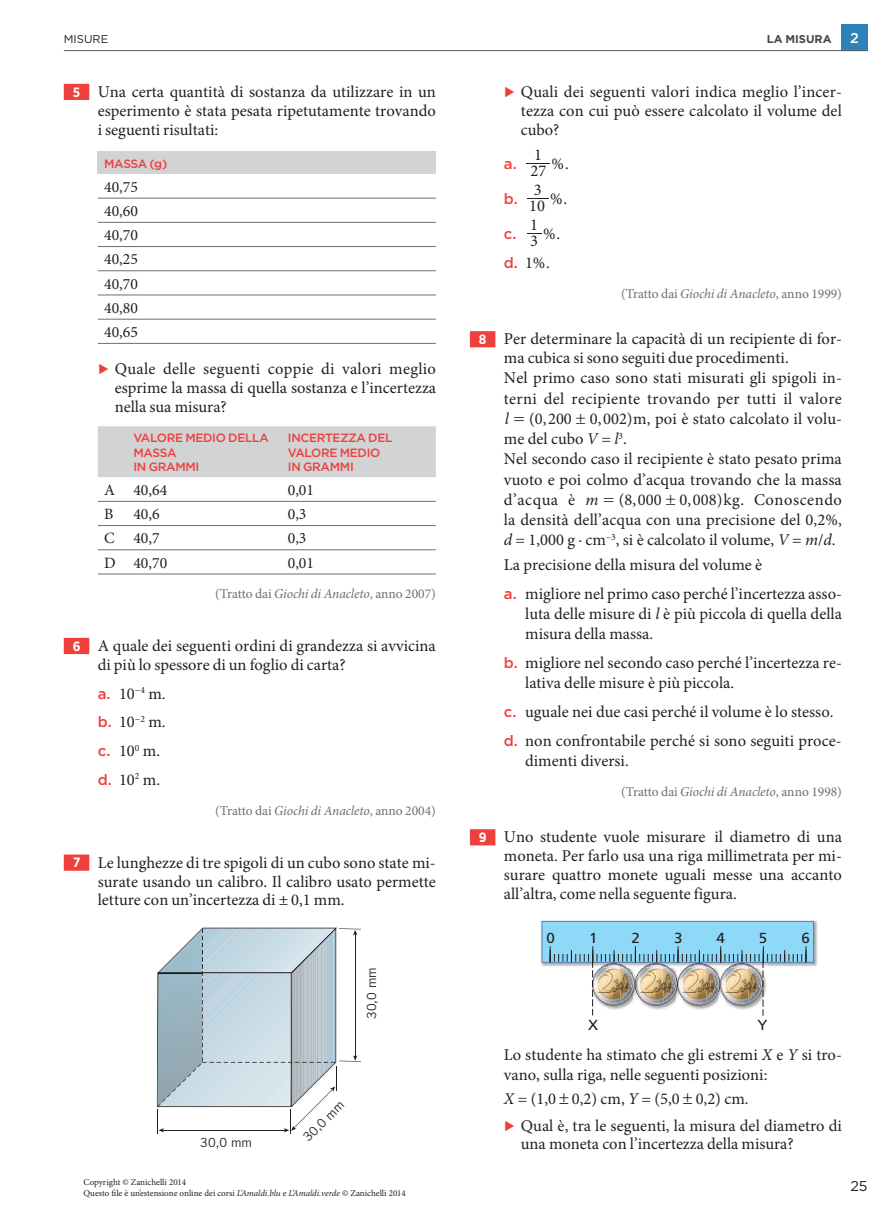
<style>
.page{position:relative;width:893px;height:1212px;background:#fff}
.page>*{position:absolute;margin:0;border:0;box-sizing:border-box;transform-origin:0 0}
.t1{font:16.5px/18.8px "Minion Pro";color:#231f20}
.t2{font:16.5px "MM Binary";color:#231f20}
.t3{font:15.75px/24.2px "Minion Pro";color:#231f20;text-align:justify}
.t4{font:500 15px "Gotham";color:#ef403d}
.t5{font:14.55px "Frutiger";color:#231f20;scale:1.04 1}
.t6{font:14.25px "Gotham";color:#231f20}
.t7{font:500 14.25px "Gotham";color:#fff}
.t8{font:13.5px "Minion Pro";color:#6d6e70}
.t9{font:12.6px "Trade Gothic";color:#231f20}
.t10{font:500 12px/14.2px "Gotham";letter-spacing:-.025em;color:#ef403d}
.t11{font:700 11.25px "Gotham";color:#464647}
.t12{font:11.25px "Gotham";color:#231f20}
.t13{font:9px/10.8px "Minion Pro";color:#231f20}
.s1{font-family:"Gotham Narrow";font-weight:700;font-size:13.5px;color:#fff}
.s2{font-style:italic}
.s3{font-family:"Gotham";font-weight:500;font-size:15px;color:#ef403d}
.s4{font-family:"Minion Pro";font-weight:400;font-size:16.5px;color:#231f20}
.s5{font-family:"MM Times Roman"}
.s6{font-family:"MM Binary"}
</style>
<div class="page">
<div style="left:841px;top:24px;width:26px;height:26px;background:#2d83b7"></div>
<hr style="left:64px;top:50px;width:803px;height:1px;background:#58595b">
<div style="left:64px;top:84px;width:25px;height:16px;background:#ef403d"></div>
<div style="left:64px;top:638px;width:25px;height:16px;background:#ef403d"></div>
<div style="left:64px;top:854px;width:25px;height:17px;background:#ef403d"></div>
<div style="left:98px;top:152px;width:338px;height:22px;background:#d1d3d4"></div>
<hr style="left:98px;top:198px;width:338px;height:1px;background:#6d6e70">
<hr style="left:98px;top:222px;width:338px;height:1px;background:#6d6e70">
<hr style="left:98px;top:246px;width:338px;height:1px;background:#6d6e70">
<hr style="left:98px;top:270px;width:338px;height:1px;background:#6d6e70">
<hr style="left:98px;top:295px;width:338px;height:1px;background:#6d6e70">
<hr style="left:98px;top:319px;width:338px;height:1px;background:#6d6e70">
<hr style="left:98px;top:343px;width:338px;height:1px;background:#6d6e70">
<div style="left:98px;top:426px;width:338px;height:51px;background:#d1d3d4"></div>
<hr style="left:98px;top:501px;width:338px;height:1px;background:#6d6e70">
<hr style="left:98px;top:525px;width:338px;height:1px;background:#6d6e70">
<hr style="left:98px;top:549px;width:338px;height:1px;background:#6d6e70">
<hr style="left:98px;top:574px;width:338px;height:1px;background:#6d6e70">
<svg style="left:157px;top:928px;width:204px;height:205px"></svg>
<div style="left:470px;top:331px;width:25px;height:16px;background:#ef403d"></div>
<div style="left:470px;top:829px;width:25px;height:16px;background:#ef403d"></div>
<svg style="left:527px;top:163px;width:23px;height:1px"></svg>
<svg style="left:527px;top:198px;width:22px;height:1px"></svg>
<svg style="left:527px;top:233px;width:14px;height:1px"></svg>
<img style="left:541px;top:920px;width:277px;height:47px">
<div style="left:542px;top:921px;width:271px;height:41px;background:#8ed8f8"></div>
<div style="left:541px;top:921px;width:273px;height:42px;border:1px solid #5a81b0"></div>
<svg style="left:550px;top:946px;width:257px;height:70px"></svg>
<p class="t12" style="left:64px;top:34px;width:46px">MISURE</p>
<p class="t11" style="left:767px;top:34px;width:66px">LA MISURA</p>
<p class="t7" style="left:850px;top:32px;width:10px">2</p>
<p class="t1" style="left:98px;top:84px;width:340px;text-align:justify;text-indent:-25px"><span class="s1">5</span> Una certa quantità di sostanza da utilizzare in un esperimento è stata pesata ripetutamente trovando i seguenti risultati:</p>
<p class="t10" style="left:104px;top:157px;width:65px">MASSA (g)</p>
<p class="t3" style="left:104px;top:176px;width:35px">40,75<br>40,60<br>40,70<br>40,25<br>40,70<br>40,80<br>40,65</p>
<p class="t1" style="left:115px;top:361px;width:323px;text-align:justify">Quale delle seguenti coppie di valori meglio esprime la massa di quella sostanza e l’incertezza nella sua misura?</p>
<p class="t10" style="left:133px;top:432px;width:137px">VALORE MEDIO DELLA<br>MASSA<br>IN GRAMMI</p>
<p class="t10" style="left:288px;top:432px;width:106px">INCERTEZZA DEL<br>VALORE MEDIO<br>IN GRAMMI</p>
<p class="t3" style="left:104px;top:479px;width:65px">A 40,64</p>
<p class="t3" style="left:288px;top:479px;width:28px">0,01</p>
<p class="t3" style="left:104px;top:503px;width:11px">B</p>
<p class="t3" style="left:133px;top:503px;width:28px">40,6</p>
<p class="t3" style="left:288px;top:503px;width:20px">0,3</p>
<p class="t3" style="left:104px;top:528px;width:57px">C 40,7</p>
<p class="t3" style="left:288px;top:528px;width:20px">0,3</p>
<p class="t3" style="left:104px;top:552px;width:65px">D 40,70</p>
<p class="t3" style="left:288px;top:552px;width:28px">0,01</p>
<p class="t8" style="left:215px;top:589px;width:222px">(Tratto dai <span class="s2">Giochi di Anacleto</span>, anno 2007)</p>
<p class="t1" style="left:98px;top:638px;width:340px;text-indent:-25px"><span class="s1">6</span> A quale dei seguenti ordini di grandezza si avvicina di più lo spessore di un foglio di carta?</p>
<p class="t1" style="left:98px;top:680px;width:69px;line-height:28.8px"><span class="s3">a.</span> 10<sup>−4</sup> m. <span class="s3">b.</span> 10<sup>−2</sup> m. <span class="s3">c.</span> 10<sup>0</sup> m. <span class="s3">d.</span> 10<sup>2</sup> m.</p>
<p class="t8" style="left:215px;top:805px;width:222px">(Tratto dai <span class="s2">Giochi di Anacleto</span>, anno 2004)</p>
<p class="t1" style="left:98px;top:854px;width:340px;text-align:justify;text-indent:-25px"><span class="s1">7</span> Le lunghezze di tre spigoli di un cubo sono state mi&shy;surate usando un calibro. Il calibro usato permette letture con un’incertezza di ± 0,1 mm.</p>
<p class="t9" style="left:200px;top:1138px;width:53px">30,0 mm</p>
<p class="t9" style="left:367px;top:1019px;width:53px;rotate:-90deg">30,0 mm</p>
<p class="t9" style="left:302px;top:1136px;width:53px;rotate:-45deg">30,0 mm</p>
<p class="t13" style="left:84px;top:1177px;width:324px">Copyright © Zanichelli 2014<br>Questo file è un’estensione online dei corsi <span class="s2">L’Amaldi.blu</span> e <span class="s2">L’Amaldi.verde</span> © Zanichelli 2014</p>
<p class="t1" style="left:521px;top:84px;width:322px;text-align:justify">Quali dei seguenti valori indica meglio l’incer&shy;tezza con cui può essere calcolato il volume del cubo?</p>
<p class="t1" style="left:530px;top:163px;width:17px">27</p>
<p class="t1" style="left:534px;top:146px;width:9px">1</p>
<p class="t4" style="left:504px;top:157px;width:66px">a. <span class="s4">%.</span></p>
<p class="t1" style="left:529px;top:198px;width:17px">10</p>
<p class="t1" style="left:534px;top:182px;width:9px">3</p>
<p class="t4" style="left:504px;top:192px;width:65px">b. <span class="s4">%.</span></p>
<p class="t4" style="left:504px;top:227px;width:53px">c. <span class="s4">%</span></p>
<p class="t1" style="left:530px;top:220px;width:32px;line-height:12.6px">1<br>3 .</p>
<p class="t4" style="left:504px;top:256px;width:48px">d. <span class="s4">1 .</span></p>
<p class="t1" style="left:533px;top:255px;width:14px">%</p>
<p class="t8" style="left:621px;top:288px;width:222px">(Tratto dai <span class="s2">Giochi di Anacleto</span>, anno 1999)</p>
<p class="t1" style="left:504px;top:331px;width:340px;text-indent:-25px"><span class="s1">8</span> Per determinare la capacità di un recipiente di for&shy;ma cubica si sono seguiti due procedimenti.</p>
<p class="t1" style="left:504px;top:369px;width:340px;line-height:20.2px;text-align:justify">Nel primo caso sono stati misurati gli spigoli in&shy;terni del recipiente trovando per tutti il valore <span class="s2">l</span><span class="s5">=</span>( ,</p>
<p class="t1" style="left:535px;top:411px;width:309px">0 200 0 002)m, poi è stato calcolato il volu-</p>
<p class="t2" style="left:575px;top:411px;width:13px">!</p>
<p class="t1" style="left:504px;top:430px;width:340px;line-height:20.2px">me del cubo <span class="s2">V</span> = <span class="s2">l</span><sup>3</sup>.<br>Nel secondo caso il recipiente è stato pesato prima vuoto e poi colmo d’acqua trovando che la massa d’acqua è <span class="s2">m</span> <span class="s5">=</span> (8 000 <span class="s6">!</span> 0 00 kg. Conoscendo</p>
<p class="t1" style="left:598px;top:411px;width:5px">,</p>
<p class="t1" style="left:687px;top:492px;width:5px">,</p>
<p class="t1" style="left:709px;top:492px;width:15px">8)</p>
<p class="t1" style="left:504px;top:491px;width:340px;line-height:20.2px;text-indent:129px">,<br>la densità dell’acqua con una precisione del 0,2%, <span class="s2">d</span> = 1,000 g · cm<sup>–3</sup>, si è calcolato il volume, <span class="s2">V</span> = <span class="s2">m</span>/<span class="s2">d</span>.</p>
<p class="t1" style="left:504px;top:552px;width:340px;line-height:28.8px">La precisione della misura del volume è<br><span class="s3">a.</span> migliore nel primo caso perché l’incertezza asso-</p>
<p class="t1" style="left:525px;top:605px;width:318px;line-height:20.2px">luta delle misure di <span class="s2">l</span> è più piccola di quella della misura della massa.</p>
<p class="t1" style="left:525px;top:654px;width:318px;line-height:20.2px;text-indent:-21px"><span class="s3">b.</span> migliore nel secondo caso perché l’incertezza re&shy;lativa delle misure è più piccola.</p>
<p class="t1" style="left:504px;top:699px;width:339px;line-height:28.8px"><span class="s3">c.</span> uguale nei due casi perché il volume è lo stesso. <span class="s3">d.</span> non confrontabile perché si sono seguiti proce-</p>
<p class="t1" style="left:525px;top:753px;width:105px">dimenti diversi.</p>
<p class="t8" style="left:621px;top:786px;width:222px">(Tratto dai <span class="s2">Giochi di Anacleto</span>, anno 1998)</p>
<p class="t1" style="left:504px;top:829px;width:340px;text-align:justify;text-indent:-25px"><span class="s1">9</span> Uno studente vuole misurare il diametro di una moneta. Per farlo usa una riga millimetrata per mi&shy;surare quattro monete uguali messe una accanto all’altra, come nella seguente figura.</p>
<p class="t5" style="left:589px;top:932px;width:10px">1</p>
<p class="t5" style="left:547px;top:932px;width:10px">0</p>
<p class="t5" style="left:631px;top:932px;width:10px">2</p>
<p class="t5" style="left:674px;top:932px;width:10px">3</p>
<p class="t5" style="left:716px;top:932px;width:10px">4</p>
<p class="t5" style="left:759px;top:932px;width:10px">5</p>
<p class="t5" style="left:801px;top:932px;width:10px">6</p>
<p class="t5" style="left:588px;top:1019px;width:11px">X</p>
<p class="t5" style="left:757px;top:1019px;width:11px">Y</p>
<p class="t1" style="left:504px;top:1045px;width:340px;line-height:20.2px">Lo studente ha stimato che gli estremi <span class="s2">X</span> e <span class="s2">Y</span> si tro&shy;vano, sulla riga, nelle seguenti posizioni:</p>
<p class="t1" style="left:521px;top:1087px;width:323px;line-height:26.4px;text-indent:-17px"><span class="s2">X</span> = (1,0 ▼ 0,2) cm, <span class="s2">Y</span> = (5,0 ▼ 0,2) cm.<br>Qual è, tra le seguenti, la misura del diametro di</p>
<p class="t1" style="left:521px;top:1136px;width:274px">una moneta con l’incertezza della misura?</p>
<p class="t6" style="left:850px;top:1180px;width:18px">25</p>
</div>
